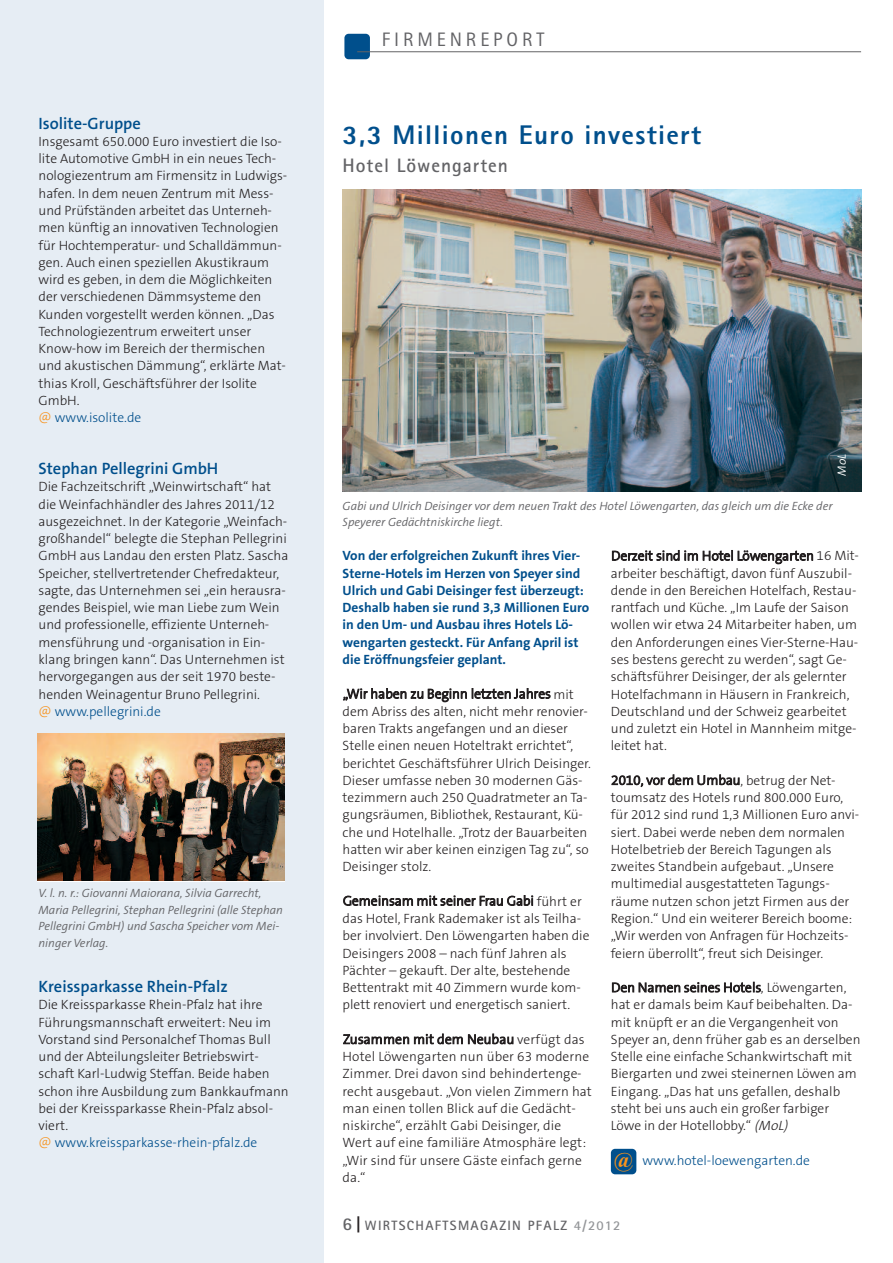
<style>
.page{position:relative;width:893px;height:1263px;background:#fff}
.page>*{position:absolute;margin:0;border:0;box-sizing:border-box;transform-origin:0 0}
.t1{font:800 27px "Rotis Sans Serif";letter-spacing:.05em;color:#004f8c}
.t2{font:700 19.5px "Rotis Sans Serif";letter-spacing:.05em;color:#636366}
.t3{font:19.5px "Rotis Sans Serif";letter-spacing:.2em;color:#636366}
.t4{font:600 16.5px "The Sans B6";color:#004f8c}
.t5{font:300 13.5px/17.2px "The Sans B3";color:#231f20}
.t6{font:700 13.5px/17.2px "The Sans B7";color:#004f8c}
.t7{font:700 13.5px "Rotis Sans Serif";letter-spacing:.1em;color:#636366}
.t8{font:300 13.5px "The Sans B3";color:#004f8c}
.t9{font:italic 300 12px/16.5px "The Sans B4";color:#636366}
.t10{font:italic 300 12px "The Sans B4";color:#fff}
.s1{color:#f7931d}
.s2{color:#004f8c}
.s3{font-style:italic}
.s4{font-family:"Times New Roman";font-weight:700;font-style:italic;font-size:21px;color:#f7931d}
.s5{font-size:18px}
.s6{font-size:18px;color:#231f20}
.s7{color:#939598}
</style>
<div class="page">
<div style="left:0;top:0;width:323px;height:1263px;background:#e6edf4"></div>
<div style="left:344px;top:34px;width:26px;height:25px;background:#004f8c;border-radius:4px"></div>
<hr style="left:357px;top:51px;width:504px;height:1px;background:#636366">
<div style="left:611px;top:1149px;width:25px;height:25px;background:#004f8c;border-radius:4px"></div>
<img style="left:38px;top:733px;width:247px;height:147px">
<img style="left:343px;top:190px;width:518px;height:301px">
<p class="t4" style="left:39px;top:114px;width:104px">Isolite-Gruppe</p>
<p class="t5" style="left:39px;top:133px;width:250px">Insgesamt 650.000 Euro investiert die Iso&shy;lite Automotive GmbH in ein neues Tech&shy;nologiezentrum am Firmensitz in Ludwigs&shy;hafen. In dem neuen Zentrum mit Mess&shy;und Prüfständen arbeitet das Unterneh&shy;men künftig an innovativen Technologien für Hochtemperatur- und Schalldämmun&shy;gen. Auch einen speziellen Akustikraum wird es geben, in dem die Möglichkeiten der verschiedenen Dämmsysteme den Kunden vorgestellt werden können. „Das Technologiezentrum erweitert unser Know-how im Bereich der thermischen und akustischen Dämmung“, erklärte Mat&shy;thias Kroll, Geschäftsführer der Isolite GmbH.<br><span class="s1">@</span> <span class="s2">www.isolite.de</span></p>
<p class="t4" style="left:39px;top:460px;width:181px">Stephan Pellegrini GmbH</p>
<p class="t5" style="left:39px;top:479px;width:251px">Die Fachzeitschrift „Weinwirtschaft“ hat die Weinfachhändler des Jahres 2011/12 ausgezeichnet. In der Kategorie „Weinfach&shy;großhandel“ belegte die Stephan Pellegrini GmbH aus Landau den ersten Platz. Sascha Speicher, stellvertretender Chefredakteur, sagte, das Unternehmen sei „ein herausra&shy;gendes Beispiel, wie man Liebe zum Wein und professionelle, effiziente Unterneh&shy;mensführung und -organisation in Ein&shy;klang bringen kann“. Das Unternehmen ist hervorgegangen aus der seit 1970 beste&shy;henden Weinagentur Bruno Pellegrini.<br><span class="s1">@</span> <span class="s2">www.pellegrini.de</span></p>
<p class="t9" style="left:39px;top:885px;width:246px">V. l. n. r.: Giovanni Maiorana, Silvia Garrecht, Maria Pellegrini, Stephan Pellegrini (alle Stephan Pellegrini GmbH) und Sascha Speicher vom Mei&shy;ninger Verlag.</p>
<p class="t4" style="left:39px;top:978px;width:191px">Kreissparkasse Rhein-Pfalz</p>
<p class="t5" style="left:39px;top:996px;width:252px">Die Kreissparkasse Rhein-Pfalz hat ihre Führungsmannschaft erweitert: Neu im Vorstand sind Personalchef Thomas Bull und der Abteilungsleiter Betriebswirt&shy;schaft Karl-Ludwig Steffan. Beide haben schon ihre Ausbildung zum Bankkaufmann bei der Kreissparkasse Rhein-Pfalz absol&shy;viert.<br><span class="s1">@</span> <span class="s2">www.kreissparkasse-rhein-pfalz.de</span></p>
<p class="t3" style="left:382px;top:32px;width:164px">FIRMENREPORT</p>
<p class="t1" style="left:343px;top:126px;width:360px">3,3 Millionen Euro investiert</p>
<p class="t2" style="left:343px;top:159px;width:167px">Hotel Löwengarten</p>
<p class="t10" style="left:836px;top:476px;width:23px;rotate:-90deg">MoL</p>
<p class="t9" style="left:343px;top:498px;width:491px">Gabi und Ulrich Deisinger vor dem neuen Trakt des Hotel Löwengarten, das gleich um die Ecke der<br>Speyerer Gedächtniskirche liegt.</p>
<p class="t6" style="left:343px;top:547px;width:248px">Von der erfolgreichen Zukunft ihres Vier-Sterne-Hotels im Herzen von Speyer sind Ulrich und Gabi Deisinger fest überzeugt:<br>Deshalb haben sie rund 3,3 Millionen Euro in den Um- und Ausbau ihres Hotels Lö&shy;wengarten gesteckt. Für Anfang April ist die Eröffnungsfeier geplant.</p>
<p class="t5" style="left:343px;top:686px;width:250px">„Wir haben zu Beginn letzten Jahres mit dem Abriss des alten, nicht mehr renovier&shy;baren Trakts angefangen und an dieser Stelle einen neuen Hoteltrakt errichtet“, berichtet Geschäftsführer Ulrich Deisinger.<br>Dieser umfasse neben 30 modernen Gäs&shy;tezimmern auch 250 Quadratmeter an Ta&shy;gungsräumen, Bibliothek, Restaurant, Kü&shy;che und Hotelhalle. „Trotz der Bauarbeiten hatten wir aber keinen einzigen Tag zu“, so Deisinger stolz.</p>
<p class="t5" style="left:343px;top:893px;width:248px">Gemeinsam mit seiner Frau Gabi führt er das Hotel, Frank Rademaker ist als Teilha&shy;ber involviert. Den Löwengarten haben die Deisingers 2008 – nach fünf Jahren als Pächter – gekauft. Der alte, bestehende Bettentrakt mit 40 Zimmern wurde kom&shy;plett renoviert und energetisch saniert.</p>
<p class="t5" style="left:343px;top:1031px;width:251px">Zusammen mit dem Neubau verfügt das Hotel Löwengarten nun über 63 moderne Zimmer. Drei davon sind behindertenge&shy;recht ausgebaut. „Von vielen Zimmern hat man einen tollen Blick auf die Gedächt&shy;niskirche“, erzählt Gabi Deisinger, die Wert auf eine familiäre Atmosphäre legt: „Wir sind für unsere Gäste einfach gerne da.“</p>
<p class="t5" style="left:611px;top:548px;width:250px">Derzeit sind im Hotel Löwengarten 16 Mit&shy;arbeiter beschäftigt, davon fünf Auszubil&shy;dende in den Bereichen Hotelfach, Restau&shy;rantfach und Küche. „Im Laufe der Saison wollen wir etwa 24 Mitarbeiter haben, um den Anforderungen eines Vier-Sterne-Hau&shy;ses bestens gerecht zu werden“, sagt Ge&shy;schäftsführer Deisinger, der als gelernter Hotelfachmann in Häusern in Frankreich, Deutschland und der Schweiz gearbeitet und zuletzt ein Hotel in Mannheim mitge&shy;leitet hat.</p>
<p class="t5" style="left:611px;top:772px;width:250px">2010, vor dem Umbau, betrug der Net&shy;toumsatz des Hotels rund 800.000 Euro, für 2012 sind rund 1,3 Millionen Euro anvi&shy;siert. Dabei werde neben dem normalen Hotelbetrieb der Bereich Tagungen als zweites Standbein aufgebaut. „Unsere multimedial ausgestatteten Tagungs&shy;räume nutzen schon jetzt Firmen aus der Region.“ Und ein weiterer Bereich boome: „Wir werden von Anfragen für Hochzeits&shy;feiern überrollt“, freut sich Deisinger.</p>
<p class="t5" style="left:611px;top:979px;width:251px">Den Namen seines Hotels, Löwengarten, hat er damals beim Kauf beibehalten. Da&shy;mit knüpft er an die Vergangenheit von Speyer an, denn früher gab es an derselben Stelle eine einfache Schankwirtschaft mit Biergarten und zwei steinernen Löwen am Eingang. „Das hat uns gefallen, deshalb steht bei uns auch ein großer farbiger Löwe in der Hotellobby.“ <span class="s3">(MoL)</span></p>
<p class="t8" style="left:614px;top:1153px;width:198px"><span class="s4">@</span> www.hotel-loewengarten.de</p>
<p class="t7" style="left:343px;top:1221px;width:279px"><span class="s5">6</span> <span class="s6">|</span> WIRTSCHAFTSMAGAZIN PFALZ <span class="s7">4/2012</span></p>
</div>
